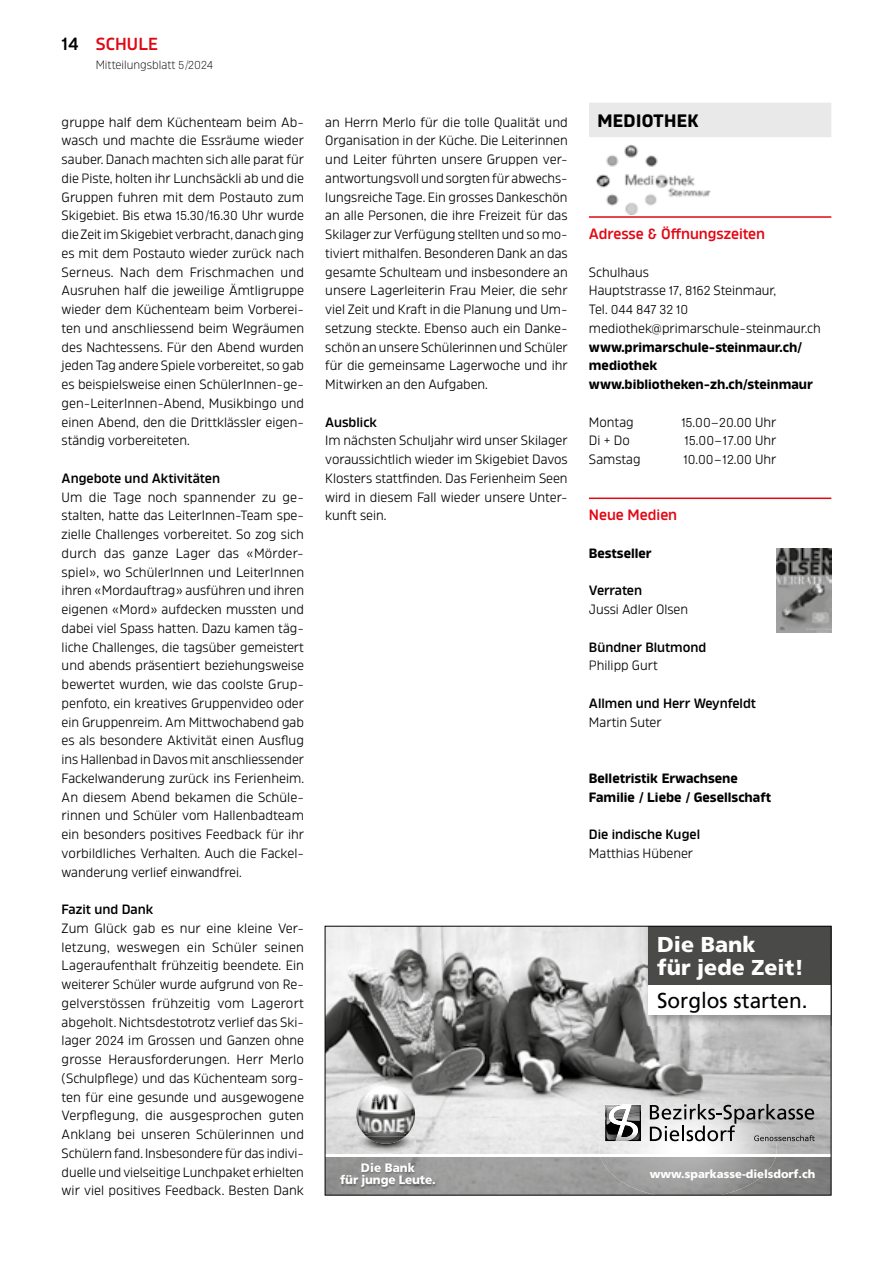
<style>
.page{position:relative;width:893px;height:1263px;background:#fff}
.page>*{position:absolute;margin:0;border:0;box-sizing:border-box;transform-origin:0 0}
.t1{font:900 21.6px/22.6px "Frutiger LT Com";color:#fff}
.t2{font:21.6px "Frutiger LT Com";color:#000}
.t3{font:700 18px "Amfibia";letter-spacing:.015em;color:#000}
.t4{font:600 18px "Amfibia";color:#000}
.t5{font:600 17.4px "Amfibia";letter-spacing:.01em;color:#e30613}
.t6{font:600 15px "Amfibia";color:#e30613}
.t7{font:13.5px/18.8px "Amfibia";color:#000;text-align:justify}
.t8{font:700 13.5px/18.8px "Amfibia";color:#000}
.t9{font:600 13.5px "Amfibia";color:#000}
.t10{font:13.05px "Amfibia";color:#000}
.t11{font:900 12.15px/12.1px "Frutiger LT Com";letter-spacing:-.015em;color:#fff;text-align:center}
.t12{font:300 12px "Amfibia";color:#000}
.t13{font:900 11.4px "Frutiger LT Com";color:#fff}
.s1{font-size:11.7px}
.s2{font-size:13.05px}
.s3{font-size:13.5px}
</style>
<div class="page">
<div style="left:589px;top:103px;width:242px;height:34px;background:#e9e9e9"></div>
<hr style="left:589px;top:216px;width:242px;height:2px;background:#e30613">
<hr style="left:589px;top:497px;width:242px;height:2px;background:#e30613">
<img style="left:595px;top:144px;width:116px;height:71px">
<img style="left:776px;top:549px;width:55px;height:84px">
<img style="left:327px;top:928px;width:502px;height:226px">
<img style="left:599px;top:1100px;width:178px;height:54px">
<img style="left:643px;top:928px;width:186px;height:97px">
<div style="left:648px;top:926px;width:183px;height:59px;background:#4a4a49"></div>
<div style="left:648px;top:985px;width:183px;height:30px;background:#fff"></div>
<img style="left:327px;top:1157px;width:502px;height:36px">
<img style="left:340px;top:1163px;width:96px;height:25px">
<img style="left:359px;top:1134px;width:57px;height:19px">
<img style="left:354px;top:1136px;width:1px;height:13px">
<img style="left:355px;top:1136px;width:60px;height:13px">
<img style="left:356px;top:1089px;width:32px;height:30px">
<img style="left:364px;top:1131px;width:43px;height:5px">
<img style="left:366px;top:1136px;width:35px;height:8px">
<img style="left:362px;top:1076px;width:26px;height:19px">
<img style="left:364px;top:1085px;width:24px;height:16px">
<svg style="left:650px;top:1104px;width:165px;height:37px;background:#a7a7a7"></svg>
<img style="left:605px;top:1141px;width:36px;height:1px">
<svg style="left:605px;top:1105px;width:36px;height:36px"></svg>
<h2 class="t4" style="left:62px;top:33px;width:18px">14</h2>
<p class="t5" style="left:96px;top:33px;width:64px">SCHULE</p>
<p class="t12" style="left:96px;top:58px;width:119px">Mitteilungsblatt <span class="s1">5</span>/<span class="s1">2024</span></p>
<p class="t7" style="left:62px;top:112px;width:244px">gruppe half dem Küchenteam beim Ab&shy;wasch und machte die Essräume wieder sauber. Danach machten sich alle parat für die Piste, holten ihr Lunchsäckli ab und die Gruppen fuhren mit dem Postauto zum Skigebiet. Bis etwa <span class="s2">15</span>.<span class="s2">30</span>/<span class="s2">16</span>.<span class="s2">30</span> Uhr wurde die Zeit im Skigebiet verbracht, danach ging es mit dem Postauto wieder zurück nach Serneus. Nach dem Frischmachen und Ausruhen half die jeweilige Ämtligruppe wieder dem Küchenteam beim Vorberei&shy;ten und anschliessend beim Wegräumen des Nachtessens. Für den Abend wurden jeden Tag andere Spiele vorbereitet, so gab es beispielsweise einen SchülerInnen-ge&shy;gen-LeiterInnen-Abend, Musikbingo und einen Abend, den die Drittklässler eigen&shy;ständig vorbereiteten.</p>
<p class="t9" style="left:62px;top:470px;width:160px">An gebote und Aktivitäten</p>
<p class="t7" style="left:62px;top:487px;width:244px">Um die Tage noch spannender zu ge&shy;stalten, hatte das LeiterInnen-Team spe&shy;zielle Challenges vorbereitet. So zog sich durch das ganze Lager das «Mörder&shy;spiel», wo SchülerInnen und LeiterInnen ihren «Mordauftrag» ausführen und ihren eigenen «Mord» aufdecken mussten und dabei viel Spass hatten. Dazu kamen täg&shy;liche Challenges, die tagsüber gemeistert und abends präsentiert beziehungsweise bewertet wurden, wie das coolste Grup&shy;penfoto, ein kreatives Gruppenvideo oder ein Gruppenreim. Am Mittwochabend gab es als besondere Aktivität einen Ausflug ins Hallenbad in Davos mit anschliessender Fackelwanderung zurück ins Ferienheim.<br>An diesem Abend bekamen die Schüle&shy;rinnen und Schüler vom Hallenbadteam ein besonders positives Feedback für ihr vorbildliches Verhalten. Auch die Fackel&shy;wanderung verlief einwandfrei.</p>
<p class="t9" style="left:62px;top:901px;width:93px">Fa zit und Dank</p>
<p class="t7" style="left:62px;top:919px;width:244px">Zum Glück gab es nur eine kleine Ver&shy;letzung, weswegen ein Schüler seinen Lageraufenthalt frühzeitig beendete. Ein weiterer Schüler wurde aufgrund von Re&shy;gelverstössen frühzeitig vom Lagerort abgeholt. Nichtsdestotrotz verlief das Ski&shy;lager <span class="s2">2024</span> im Grossen und Ganzen ohne grosse Herausforderungen. Herr Merlo (Schulpflege) und das Küchenteam sorg&shy;ten für eine gesunde und ausgewogene Verpflegung, die ausgesprochen guten Anklang bei unseren Schülerinnen und Schülern fand. Insbesondere für das indivi&shy;duelle und vielseitige Lunchpaket erhielten wir viel positives Feedback. Besten Dank</p>
<p class="t7" style="left:325px;top:112px;width:244px">an Herrn Merlo für die tolle Qualität und Organisation in der Küche. Die Leiterinnen und Leiter führten unsere Gruppen ver&shy;antwortungsvoll und sorgten für abwechs&shy;lungsreiche Tage. Ein grosses Dankeschön an alle Personen, die ihre Freizeit für das Skilager zur Verfügung stellten und so mo&shy;tiviert mithalfen. Besonderen Dank an das gesamte Schulteam und insbesondere an unsere Lagerleiterin Frau Meier, die sehr viel Zeit und Kraft in die Planung und Um&shy;setzung steckte. Ebenso auch ein Danke&shy;schön an unsere Schülerinnen und Schüler für die gemeinsame Lagerwoche und ihr Mitwirken an den Aufgaben.</p>
<p class="t9" style="left:325px;top:414px;width:53px">Au sblick</p>
<p class="t7" style="left:325px;top:431px;width:244px">Im nächsten Schuljahr wird unser Skilager voraussichtlich wieder im Skigebiet Davos Klosters stattfinden. Das Ferienheim Seen wird in diesem Fall wieder unsere Unter&shy;kunft sein.</p>
<h2 class="t3" style="left:597px;top:110px;width:103px">MEDIOTHEK</h2>
<p class="t6" style="left:589px;top:225px;width:178px">Adresse &amp; Öffnungszeiten</p>
<p class="t7" style="left:589px;top:262px;width:189px">Schulhaus<br>Hauptstrasse <span class="s2">17</span>, <span class="s2">8162</span> Steinmaur,</p>
<p class="t10" style="left:589px;top:302px;width:101px"><span class="s3">Tel.</span> 044 847 32 10</p>
<p class="t7" style="left:589px;top:319px;width:233px">mediothek@primarschule-steinmaur.ch</p>
<p class="t8" style="left:589px;top:337px;width:226px">www.primarschule-steinmaur.ch/ mediothek www.bibliotheken-zh.ch/steinmaur</p>
<p class="t7" style="left:589px;top:412px;width:46px">Montag</p>
<p class="t10" style="left:681px;top:414px;width:97px">15<span class="s3">.</span>00<span class="s3">–</span>20<span class="s3">.</span>00 <span class="s3">Uhr</span></p>
<p class="t7" style="left:589px;top:431px;width:43px">Di + Do</p>
<p class="t10" style="left:685px;top:433px;width:93px">15<span class="s3">.</span>00<span class="s3">–</span>17<span class="s3">.</span>00 <span class="s3">Uhr</span></p>
<p class="t7" style="left:589px;top:450px;width:53px">Samstag</p>
<p class="t10" style="left:683px;top:452px;width:95px">10<span class="s3">.</span>00<span class="s3">–</span>12<span class="s3">.</span>00 <span class="s3">Uhr</span></p>
<p class="t6" style="left:589px;top:506px;width:90px">Neue Medien</p>
<p class="t8" style="left:589px;top:544px;width:64px">Bestseller</p>
<p class="t9" style="left:589px;top:583px;width:55px">Verraten</p>
<p class="t7" style="left:589px;top:600px;width:101px">Jussi Adler Olsen</p>
<p class="t9" style="left:589px;top:639px;width:119px">Bündner Blutmond</p>
<p class="t7" style="left:589px;top:656px;width:70px">Philipp Gurt</p>
<p class="t9" style="left:589px;top:695px;width:169px">Allmen und Herr Weynfeldt</p>
<p class="t7" style="left:589px;top:712px;width:74px">Martin Suter</p>
<p class="t8" style="left:589px;top:769px;width:184px">Belletristik Erwachsene<br>Familie / Liebe / Gesellschaft</p>
<p class="t9" style="left:589px;top:826px;width:113px">Die indische Kugel</p>
<p class="t7" style="left:589px;top:844px;width:106px">Matthias Hübener</p>
<h1 class="t1" style="left:657px;top:933px;width:148px">Die Bank<br>für jede Zeit!</h1>
<h1 class="t2" style="left:657px;top:987px;width:152px">Sorglos starten.</h1>
<p class="t11" style="left:340px;top:1162px;width:97px">Die Bank<br>für junge Leute.</p>
<p class="t13" style="left:650px;top:1167px;width:167px">www.sparkasse-dielsdorf.ch</p>
</div>
